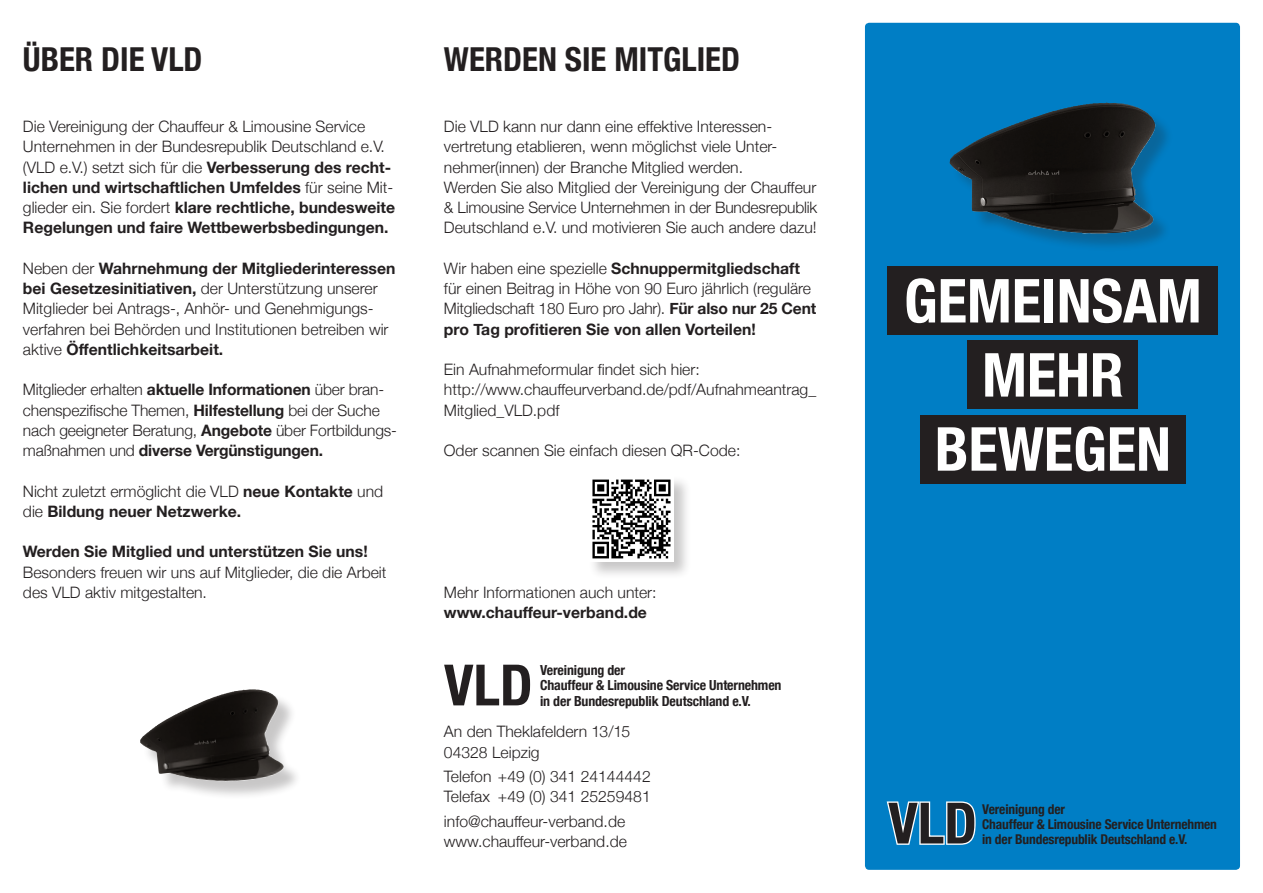
<style>
.page{position:relative;width:1263px;height:893px;background:#fff}
.page>*{position:absolute;margin:0;border:0;box-sizing:border-box;transform-origin:0 0}
.t1{font:700 condensed 60.75px/74.1px "Helvetica Neue";color:#fff;text-align:center}
.t2{font:700 condensed 57px "Helvetica Neue";color:#231f20}
.t3{font:700 condensed 33px "Helvetica Neue";color:#231f20}
.t4{font:300 15.75px/20.2px "Helvetica Neue";color:#231f20}
.t5{font:700 15.75px "Helvetica Neue";color:#231f20}
.t6{font:700 condensed 13.8px/15.3px "Helvetica Neue";letter-spacing:-.01em;color:#231f20}
.t7{font:700 condensed 13.5px/15px "Helvetica Neue";letter-spacing:-.01em;color:#231f20}
.s1{font-weight:700}
</style>
<div class="page">
<div style="left:142px;top:691px;width:160px;height:109px;background:#231f20;opacity:.25"></div>
<img style="left:164px;top:689px;width:87px;height:31px">
<div style="left:587px;top:475px;width:104px;height:103px;background:#231f20;opacity:.25"></div>
<img style="left:589px;top:476px;width:85px;height:85px">
<div style="left:865px;top:23px;width:375px;height:847px;background:#007ec5;border-radius:4px"></div>
<svg style="left:886px;top:801px;width:90px;height:44px"></svg>
<div style="left:887px;top:267px;width:331px;height:68px;background:#231f20"></div>
<div style="left:968px;top:341px;width:170px;height:68px;background:#231f20"></div>
<div style="left:920px;top:415px;width:266px;height:68px;background:#231f20"></div>
<div style="left:951px;top:104px;width:222px;height:148px;background:#231f20;opacity:.25"></div>
<img style="left:950px;top:102px;width:203px;height:132px">
<h3 class="t3" style="left:23px;top:40px;width:181px">ÜBER DIE VLD</h3>
<p class="t4" style="left:23px;top:116px;width:374px">Die Vereinigung der Chauffeur &amp; Limousine Service Unternehmen in der Bundesrepublik Deutschland e.V. (VLD e.V.) setzt sich für die <span class="s1">Verbesserung des recht&shy;lichen und wirtschaftlichen Umfeldes</span> für seine Mit&shy;glieder ein. Sie fordert <span class="s1">klare rechtliche, bundesweite Regelungen und faire Wettbewerbsbedingungen.</span></p>
<p class="t4" style="left:23px;top:258px;width:374px">Neben der <span class="s1">Wahrnehmung der Mitgliederinteressen bei Gesetzesinitiativen,</span> der Unterstützung unserer Mitglieder bei Antrags-, Anhör- und Genehmigungs&shy;verfahren bei Behörden und Institutionen betreiben wir aktive <span class="s1">Öffentlichkeitsarbeit.</span></p>
<p class="t4" style="left:23px;top:379px;width:376px">Mitglieder erhalten <span class="s1">aktuelle Informationen</span> über bran&shy;chenspezifische Themen, <span class="s1">Hilfestellung</span> bei der Suche nach geeigneter Beratung, <span class="s1">Angebote</span> über Fortbildungs&shy;maßnahmen und <span class="s1">diverse Vergünstigungen.</span></p>
<p class="t4" style="left:23px;top:480px;width:362px">Nicht zuletzt ermöglicht die VLD <span class="s1">neue Kontakte</span> und die <span class="s1">Bildung neuer Netzwerke.</span></p>
<p class="t5" style="left:23px;top:542px;width:346px">Werden Sie Mitglied und unterstützen Sie uns!</p>
<p class="t4" style="left:23px;top:561px;width:365px">Besonders freuen wir uns auf Mitglieder, die die Arbeit des VLD aktiv mitgestalten.</p>
<h3 class="t3" style="left:444px;top:40px;width:298px">WERDEN SIE MITGLIED</h3>
<p class="t4" style="left:444px;top:116px;width:375px">Die VLD kann nur dann eine effektive Interessen&shy;vertretung etablieren, wenn möglichst viele Unter&shy;nehmer(innen) der Branche Mitglied werden.<br>Werden Sie also Mitglied der Vereinigung der Chauffeur &amp; Limousine Service Unternehmen in der Bundesrepublik Deutschland e.V. und motivieren Sie auch andere dazu!</p>
<p class="t4" style="left:444px;top:258px;width:374px">Wir haben eine spezielle <span class="s1">Schnuppermitgliedschaft </span>für einen Beitrag in Höhe von 90 Euro jährlich (reguläre Mitgliedschaft 180 Euro pro Jahr). <span class="s1">Für also nur 25 Cent pro Tag profitieren Sie von allen Vorteilen!</span></p>
<p class="t4" style="left:444px;top:359px;width:374px">Ein Aufnahmeformular findet sich hier: http://www.chauffeurverband.de/pdf/Aufnahmeantrag_<br>Mitglied_VLD.pdf</p>
<p class="t4" style="left:444px;top:440px;width:298px">Oder scannen Sie einfach diesen QR-Code:</p>
<p class="t4" style="left:444px;top:582px;width:214px">Mehr Informationen auch unter:</p>
<p class="t5" style="left:444px;top:603px;width:205px">www.chauffeur-verband.de</p>
<h2 class="t2" style="left:444px;top:651px;width:90px">VLD</h2>
<p class="t6" style="left:540px;top:662px;width:243px">Vereinigung der<br>Chauffeur &amp; Limousine Service Unternehmen</p>
<p class="t6" style="left:540px;top:693px;width:212px">in der Bundesrepublik Deutschland e.V.</p>
<p class="t4" style="left:444px;top:721px;width:188px">An den Theklafeldern 13/15<br>04328 Leipzig</p>
<p class="t4" style="left:444px;top:766px;width:208px">Telefon +49 (0) 341 24144442<br>Telefax +49 (0) 341 25259481</p>
<p class="t4" style="left:444px;top:811px;width:184px">info@chauffeur-verband.de www.chauffeur-verband.de</p>
<h1 class="t1" style="left:904px;top:263px;width:299px">GEMEINSAM<br>MEHR<br>BEWEGEN</h1>
<h2 class="t2" style="left:888px;top:789px;width:90px">VLD</h2>
<p class="t7" style="left:982px;top:801px;width:236px">Vereinigung der<br>Chauffeur &amp; Limousine Service Unternehmen</p>
<p class="t7" style="left:982px;top:831px;width:207px">in der Bundesrepublik Deutschland e.V.</p>
</div>
